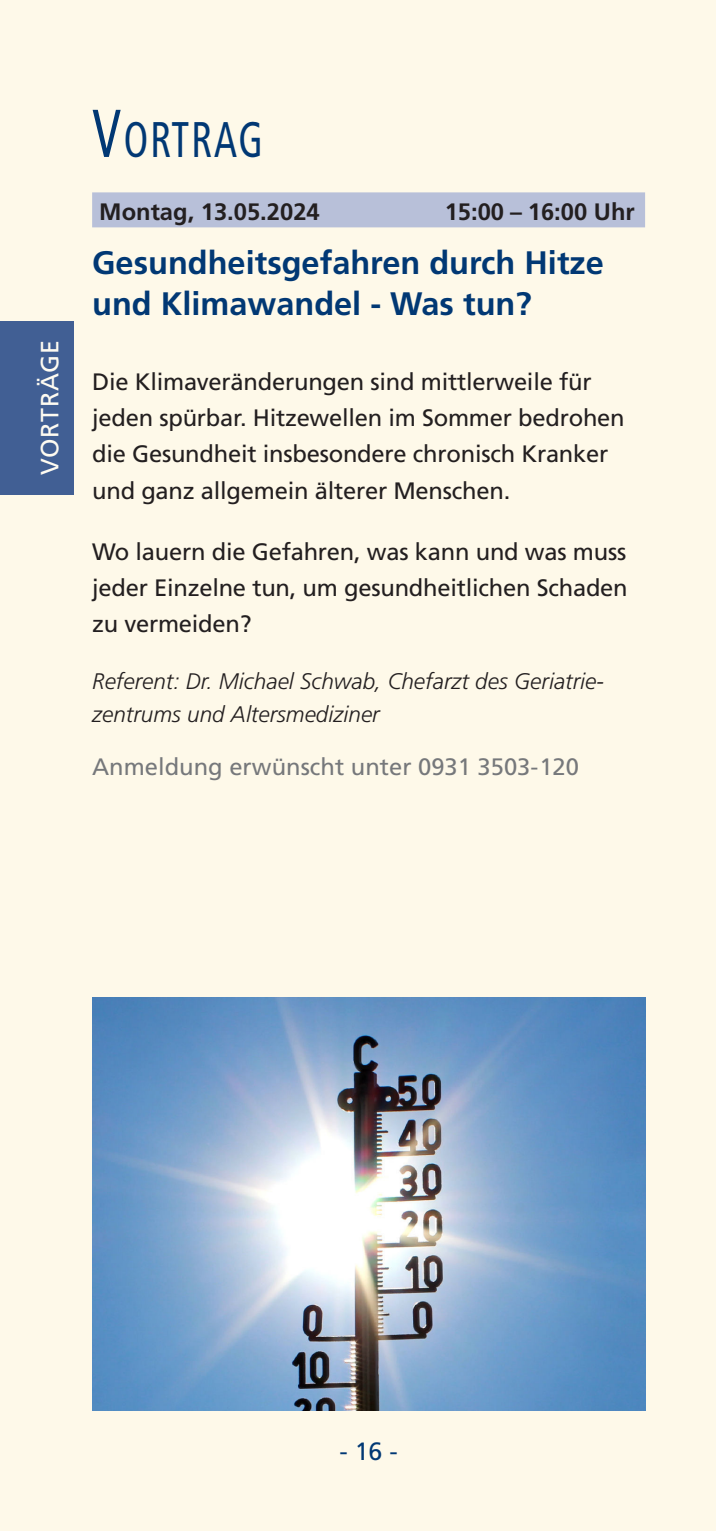
<style>
.page{position:relative;width:716px;height:1531px;background:#fef9e9}
.page>*{position:absolute;margin:0;border:0;box-sizing:border-box;transform-origin:0 0}
.Head_Kurse___Vorträg{font:condensed 50px "Frutiger LT";letter-spacing:.05em;color:#013874;scale:.8 1}
.Kursnamen{font:700 32.5px/40px "Frutiger LT";color:#013874}
.Head_Kurse___Vorträg-2{font:25px "Frutiger LT";letter-spacing:.03em;color:#fefbf1}
.t1{font:25px "Frutiger LT";color:#013874}
.ReferentIn{font:23.75px/36.2px "Frutiger LT";letter-spacing:-.01em;color:#231f20}
.Anmeldung_erwünscht{font:23.75px "Frutiger LT";color:#76787b}
.Kurse-Termine{font:700 23.75px "Frutiger LT";color:#231f20}
.ReferentIn-2{font:italic 300 22.5px/32.5px "Frutiger LT";color:#231f20}
.s1{font-size:67.5px}
</style>
<div class="page">
<div style="left:0;top:321px;width:73px;height:173px;background:#415f94"></div>
<div style="left:92px;top:192px;width:553px;height:35px;background:#b8c0d9"></div>
<img style="left:92px;top:997px;width:553px;height:413px">
<p class="Head_Kurse___Vorträg-2" style="left:35px;top:475px;width:137px;rotate:-90deg">VORTRÄGE</p>
<p class="Head_Kurse___Vorträg" style="left:92px;top:110px;width:215px"><span class="s1">V</span>ORTRAG</p>
<p class="Kurse-Termine" style="left:99px;top:198px;width:222px">Montag, 13.05.2024</p>
<p class="Kurse-Termine" style="left:445px;top:198px;width:192px">15:00 – 16:00 Uhr</p>
<p class="Kursnamen" style="left:92px;top:243px;width:513px">Gesundheitsgefahren durch Hitze und Klimawandel - Was tun?</p>
<p class="ReferentIn" style="left:92px;top:363px;width:534px">Die Klimaveränderungen sind mittlerweile für jeden spürbar. Hitzewellen im Sommer bedrohen die Gesundheit insbesondere chronisch Kranker und ganz allgemein älterer Menschen.</p>
<p class="ReferentIn" style="left:92px;top:533px;width:537px;text-align:justify">Wo lauern die Gefahren, was kann und was muss jeder Einzelne tun, um gesundheitlichen Schaden zu vermeiden?</p>
<p class="ReferentIn-2" style="left:92px;top:666px;width:512px">Referent: Dr. Michael Schwab, Chefarzt des Geriatrie&shy;zentrums und Altersmediziner</p>
<p class="Anmeldung_erwünscht" style="left:92px;top:752px;width:488px">Anmeldung erwünscht unter 0931 3503-120</p>
<p class="t1" style="left:339px;top:1437px;width:60px">- 16 -</p>
</div>
